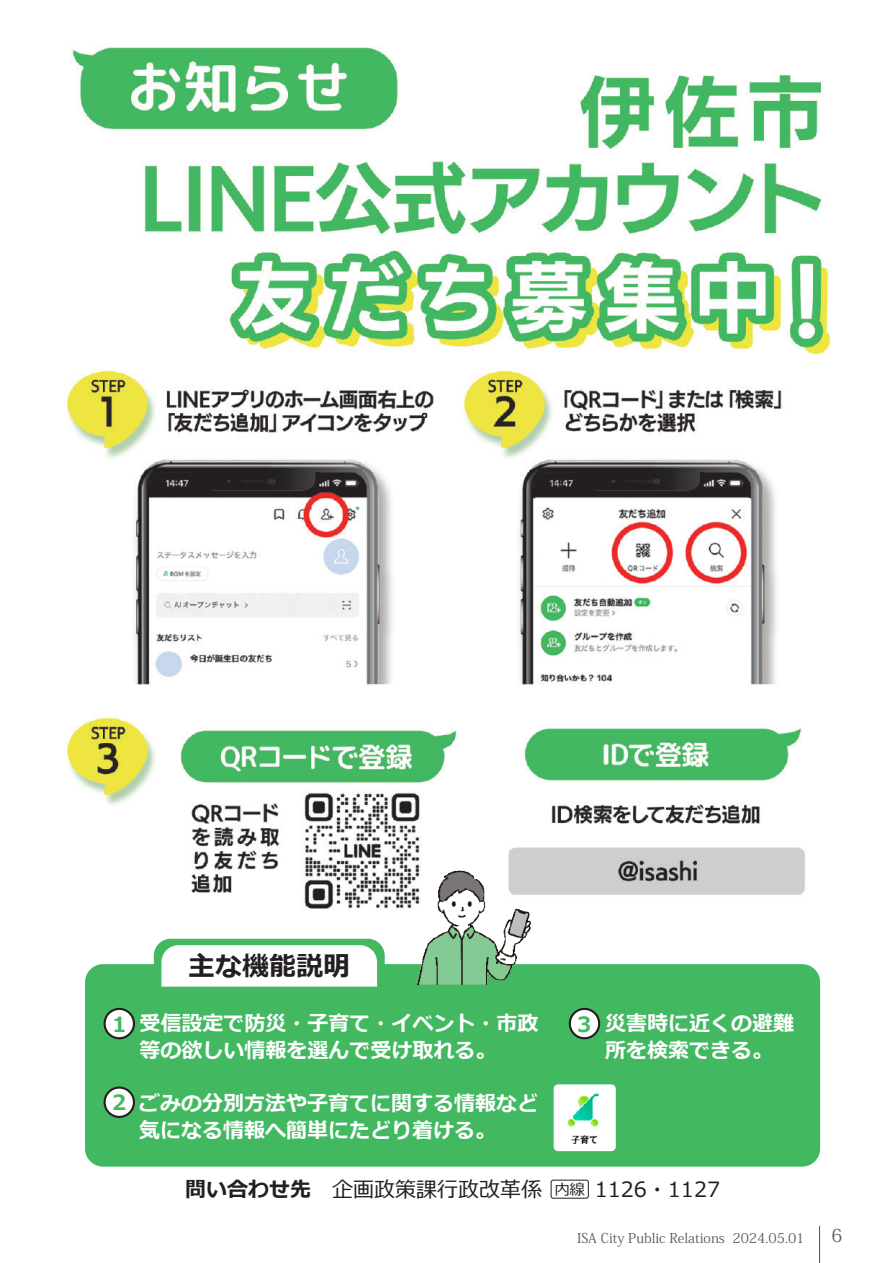
<style>
.page{position:relative;width:893px;height:1263px;background:#fff}
.page>*{position:absolute;margin:0;border:0;box-sizing:border-box;transform-origin:0 0}
.t1{font:700 27px "Meiryo";color:#231f20}
.t2{font:700 21px/27px "Meiryo";color:#fff}
.t3{font:21px "Meiryo";color:#231f20}
.t4{font:700 21px "Meiryo";color:#42b861}
.t5{font:18px "Koz Min Pr 6 N";color:#57585a}
.t6{font:15px "Meiryo";color:#231f20}
.t7{font:13.5px "Koz Min Pr 6 N";color:#57585a}
.s1{font-weight:700}
</style>
<div class="page">
<hr style="left:819px;top:1226px;width:1px;height:37px;background:#57585a">
<img style="left:67px;top:47px;width:764px;height:877px">
<div style="left:85px;top:964px;width:735px;height:203px;background:#42b861;border-radius:18px"></div>
<div style="left:154px;top:939px;width:231px;height:63px;background:#42b861;border-radius:18px"></div>
<div style="left:161px;top:945px;width:216px;height:42px;background:#fff"></div>
<div style="left:551px;top:1180px;width:38px;height:18px;border:1px solid #231f20;border-radius:2px"></div>
<img style="left:554px;top:1084px;width:62px;height:67px">
<div style="left:105px;top:1009px;width:29px;height:29px;background:#fff;border-radius:50%"></div>
<div style="left:104px;top:1008px;width:31px;height:31px;border:2px solid #231f20;border-radius:50%"></div>
<div style="left:105px;top:1087px;width:29px;height:30px;background:#fff;border-radius:50%"></div>
<div style="left:104px;top:1086px;width:31px;height:32px;border:2px solid #231f20;border-radius:50%"></div>
<div style="left:570px;top:1009px;width:29px;height:29px;background:#fff;border-radius:50%"></div>
<div style="left:569px;top:1008px;width:31px;height:31px;border:2px solid #231f20;border-radius:50%"></div>
<img style="left:418px;top:870px;width:112px;height:115px">
<p class="t4" style="left:109px;top:1009px;width:22px">１</p>
<p class="t4" style="left:109px;top:1088px;width:22px">２</p>
<p class="t1" style="left:188px;top:947px;width:163px">主な機能説明</p>
<p class="t2" style="left:139px;top:1011px;width:400px">受信設定で防災・子育て・イベント・市政等の欲しい情報を選んで受け取れる。</p>
<p class="t2" style="left:139px;top:1091px;width:400px">ごみの分別方法や子育てに関する情報など気になる情報へ簡単にたどり着ける。</p>
<p class="t4" style="left:574px;top:1009px;width:22px">３</p>
<p class="t2" style="left:605px;top:1010px;width:191px">災害時に近くの避難所を検索できる。</p>
<p class="t3" style="left:185px;top:1175px;width:400px"><span class="s1">問い合わせ先　</span>企画政策課行政改革係　　</p>
<p class="t6" style="left:555px;top:1179px;width:31px">内線</p>
<p class="t3" style="left:595px;top:1175px;width:127px">1126・1127</p>
<p class="t7" style="left:577px;top:1230px;width:149px">ISA City Public Relations</p>
<p class="t7" style="left:732px;top:1230px;width:74px">2024.05.01</p>
<p class="t5" style="left:832px;top:1225px;width:13px">6</p>
</div>
